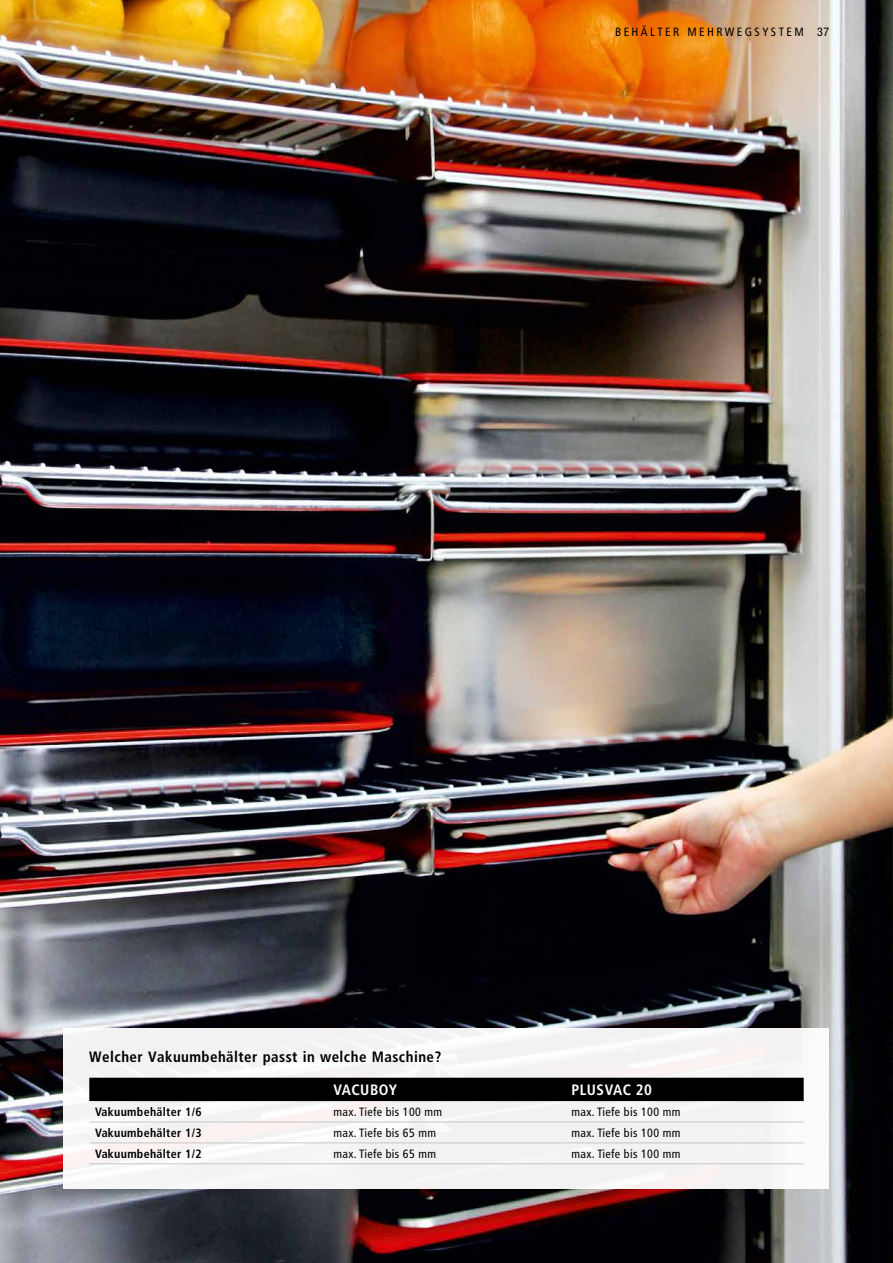
<style>
.page{position:relative;width:893px;height:1263px;background:#fff}
.page>*{position:absolute;margin:0;border:0;box-sizing:border-box;transform-origin:0 0}
.t1{font:700 condensed 15px "Frutiger LT Pro";letter-spacing:.03em;color:#000}
.t2{font:700 condensed 15px "Frutiger LT Pro";letter-spacing:.03em;color:#fff}
.t3{font:condensed 12px "Frutiger LT Pro";letter-spacing:.03em;color:#000}
.t4{font:700 condensed 12px "Frutiger LT Pro";letter-spacing:.025em;color:#000}
.t5{font:condensed 12px "Frutiger LT Pro";letter-spacing:.2em;color:#000}
.t6{font:condensed 12px "Helvetica Neue LT Std";color:#000}
</style>
<div class="page">
<img style="left:0;top:0;width:893px;height:1263px">
<div style="left:64px;top:1028px;width:765px;height:161px;background:#f3f2f2"></div>
<div style="left:89px;top:1078px;width:715px;height:23px;background:#000"></div>
<hr style="left:89px;top:1122px;width:238px;height:1px;background:#c5c6c6">
<hr style="left:327px;top:1122px;width:239px;height:1px;background:#c5c6c6">
<hr style="left:566px;top:1122px;width:238px;height:1px;background:#c5c6c6">
<hr style="left:89px;top:1143px;width:238px;height:1px;background:#c5c6c6">
<hr style="left:327px;top:1143px;width:239px;height:1px;background:#c5c6c6">
<hr style="left:566px;top:1143px;width:238px;height:1px;background:#c5c6c6">
<hr style="left:89px;top:1163px;width:238px;height:1px;background:#c5c6c6">
<hr style="left:327px;top:1163px;width:239px;height:1px;background:#c5c6c6">
<hr style="left:566px;top:1163px;width:238px;height:1px;background:#c5c6c6">
<p class="t5" style="left:615px;top:25px;width:190px">BEHÄLTER MEHRWEGSYSTEM</p>
<p class="t6" style="left:817px;top:25px;width:13px">37</p>
<p class="t1" style="left:89px;top:1048px;width:354px">Welcher Vakuumbehälter passt in welche Maschine?</p>
<p class="t2" style="left:333px;top:1081px;width:65px">VACUBOY</p>
<p class="t2" style="left:571px;top:1081px;width:82px">PLUSVAC 20</p>
<p class="t4" style="left:95px;top:1105px;width:108px">Vakuumbehälter 1/6</p>
<p class="t3" style="left:333px;top:1105px;width:110px">max. Tiefe bis 100 mm</p>
<p class="t3" style="left:571px;top:1105px;width:110px">max. Tiefe bis 100 mm</p>
<p class="t4" style="left:95px;top:1126px;width:108px">Vakuumbehälter 1/3</p>
<p class="t3" style="left:333px;top:1126px;width:104px">max. Tiefe bis 65 mm</p>
<p class="t3" style="left:571px;top:1126px;width:110px">max. Tiefe bis 100 mm</p>
<p class="t4" style="left:95px;top:1146px;width:108px">Vakuumbehälter 1/2</p>
<p class="t3" style="left:333px;top:1147px;width:104px">max. Tiefe bis 65 mm</p>
<p class="t3" style="left:572px;top:1147px;width:110px">max. Tiefe bis 100 mm</p>
</div>
